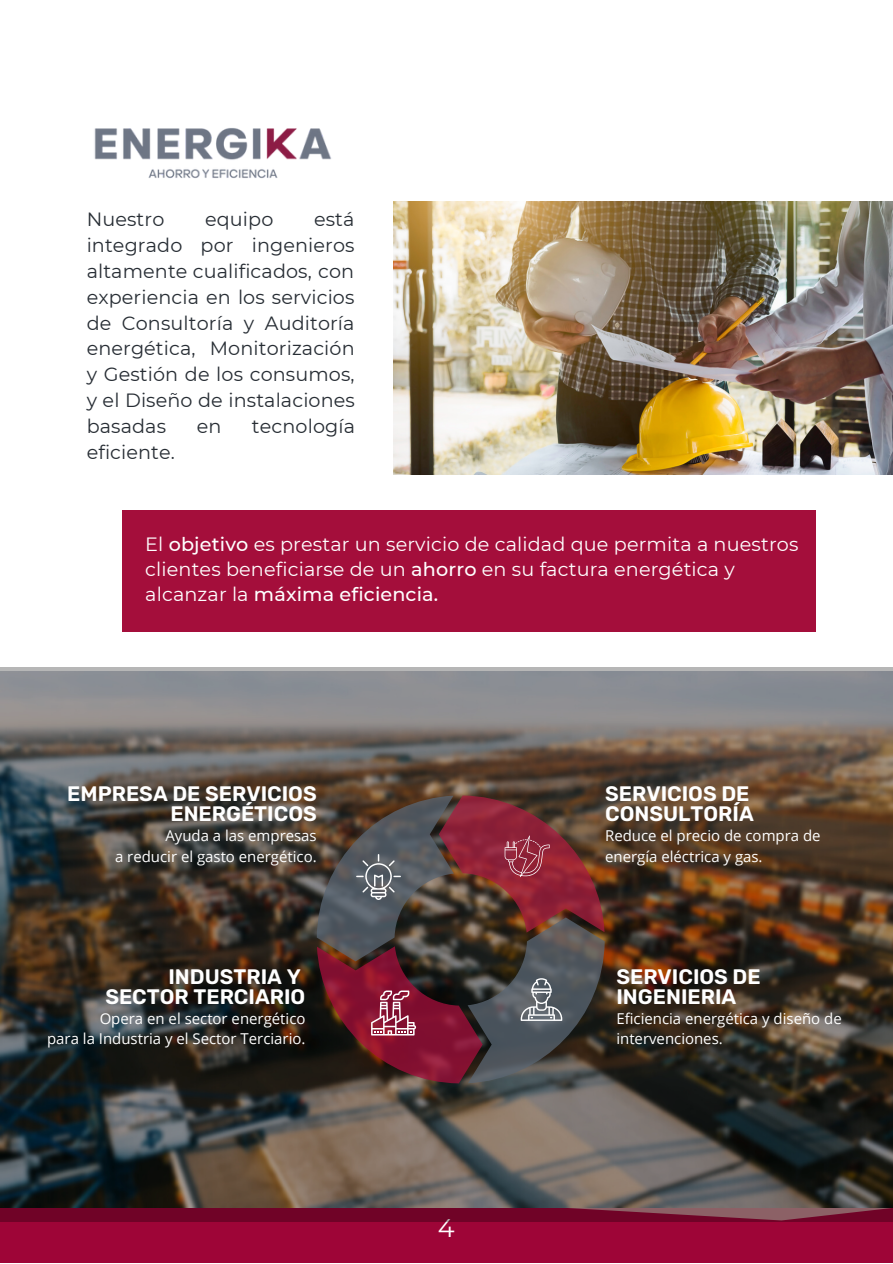
<style>
.page{position:relative;width:893px;height:1264px;background:#fff}
.page>*{position:absolute;margin:0;border:0;box-sizing:border-box;transform-origin:0 0}
.t1{font:25.5px "Montserrat";color:#fff}
.t2{font:600 21px/20.2px "Rubik";color:#fff;text-align:right}
.t3{font:19.2px/25.8px "Montserrat";letter-spacing:.005em;color:#272d34;text-align:justify}
.t4{font:19.2px/24.8px "Montserrat";letter-spacing:.005em;color:#fff}
.t5{font:15px/20.2px "Open Sans";color:#fff;text-align:right}
.s1{font-weight:500}
</style>
<div class="page">
<img style="left:393px;top:201px;width:499px;height:274px">
<img style="left:94px;top:128px;width:238px;height:50px">
<div style="left:122px;top:510px;width:693px;height:121px;background:#a40e3b"></div>
<div style="left:0;top:1194px;width:892px;height:68px;background:#9e0537"></div>
<img style="left:0;top:667px;width:892px;height:554px">
<img style="left:317px;top:795px;width:287px;height:288px">
<p class="t3" style="left:87px;top:206px;width:79px">Nuestro</p>
<p class="t3" style="left:205px;top:206px;width:70px">equipo</p>
<p class="t3" style="left:87px;top:206px;width:270px;text-indent:227px">está integrado por ingenieros altamente cualificados, con experiencia en los servicios de Consultoría y Auditoría energética, Monitorización y Gestión de los consumos, y el Diseño de instalaciones basadas</p>
<p class="t3" style="left:197px;top:413px;width:26px">en</p>
<p class="t3" style="left:252px;top:413px;width:105px">tecnología</p>
<p class="t3" style="left:87px;top:439px;width:90px">eficiente.</p>
<p class="t4" style="left:145px;top:532px;width:654px">El <span class="s1">objetivo</span> es prestar un servicio de calidad que permita a nuestros clientes beneficiarse de un <span class="s1">ahorro</span> en su factura energética y alcanzar la <span class="s1">máxima eficiencia.</span></p>
<p class="t2" style="left:67px;top:783px;width:251px">EMPRESA DE SERVICIOS<br>ENERGÉTICOS</p>
<p class="t5" style="left:115px;top:825px;width:203px">Ayuda a las empresas<br>a reducir el gasto energético.</p>
<p class="t2" style="left:105px;top:966px;width:201px">INDUSTRIA Y<br>SECTOR TERCIARIO</p>
<p class="t5" style="left:47px;top:1007px;width:260px">Opera en el sector energético<br>para la Industria y el Sector Terciario.</p>
<h1 class="t1" style="left:438px;top:1212px;width:18px">4</h1>
<p class="t2" style="left:605px;top:783px;width:150px;text-align:left">SERVICIOS DE<br>CONSULTORÍA</p>
<p class="t5" style="left:605px;top:825px;width:217px;text-align:left">Reduce el precio de compra de energía eléctrica y gas.</p>
<p class="t2" style="left:616px;top:966px;width:146px;text-align:left">SERVICIOS DE<br>INGENIERIA</p>
<p class="t5" style="left:616px;top:1007px;width:227px;text-align:left">Eficiencia energética y diseño de intervenciones.</p>
</div>
